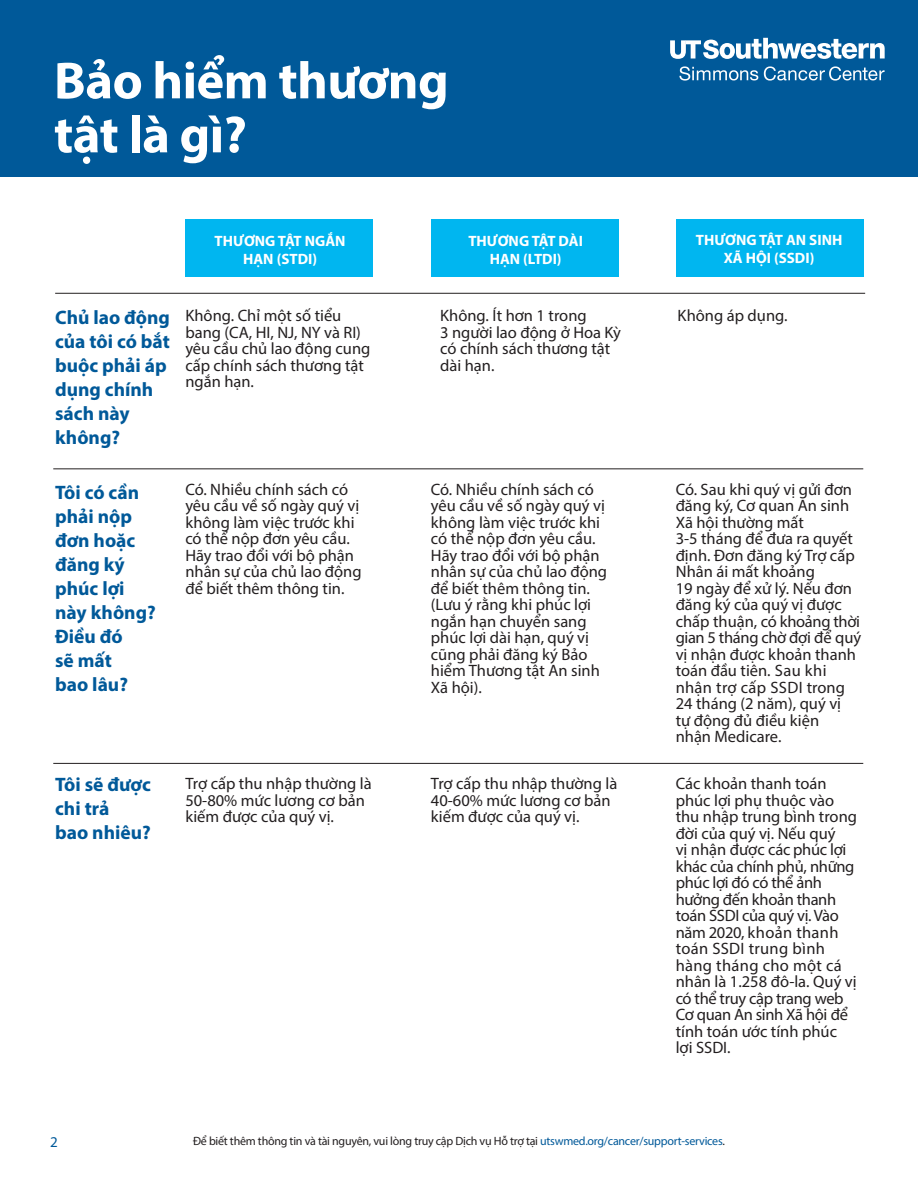
<style>
.page{position:relative;width:918px;height:1188px;background:#fff}
.page>*{position:absolute;margin:0;border:0;box-sizing:border-box;transform-origin:0 0}
.t1{font:700 52.5px/54px "Myriad Pro";letter-spacing:-.01em;color:#fff}
.t2{font:700 19.5px/24px "Myriad Pro";color:#005999}
.t3{font:16.5px/16.5px "Myriad Pro";color:#231f20}
.t4{font:700 15px/18px "Myriad Pro";color:#fff;text-align:center}
.t5{font:15px "Myriad Pro";color:#005999}
.t6{font:12px "Myriad Pro";letter-spacing:-.02em;color:#231f20}
.s1{color:#005999}
</style>
<div class="page">
<div style="left:0;top:0;width:918px;height:176px;background:#005999"></div>
<div style="left:185px;top:219px;width:188px;height:57px;background:#00b6f0"></div>
<hr style="left:53px;top:763px;width:810px;height:1px;background:#231f20">
<hr style="left:53px;top:468px;width:810px;height:1px;background:#231f20">
<div style="left:431px;top:219px;width:188px;height:57px;background:#00b6f0"></div>
<svg style="left:670px;top:38px;width:215px;height:21px"></svg>
<svg style="left:679px;top:66px;width:79px;height:15px"></svg>
<svg style="left:764px;top:66px;width:121px;height:15px"></svg>
<div style="left:676px;top:219px;width:188px;height:57px;background:#00b6f0"></div>
<hr style="left:55px;top:293px;width:810px;height:1px;background:#231f20">
<p class="t1" style="left:54px;top:52px;width:396px">Bảo hiểm thương tật là gì?</p>
<p class="t4" style="left:215px;top:232px;width:133px">THƯƠNG TẬT NGẮN<br>HẠN (STDI)</p>
<p class="t4" style="left:468px;top:232px;width:116px">THƯƠNG TẬT DÀI<br>HẠN (LTDI)</p>
<p class="t4" style="left:696px;top:231px;width:148px">THƯƠNG TẬT AN SINH<br>XÃ HỘI (SSDI)</p>
<p class="t2" style="left:55px;top:304px;width:116px">Chủ lao động của tôi có bắt buộc phải áp dụng chính sách này không?</p>
<p class="t3" style="left:185px;top:307px;width:187px">Không. Chỉ một số tiểu bang (CA, HI, NJ, NY và RI) yêu cầu chủ lao động cung cấp chính sách thương tật ngắn hạn.</p>
<p class="t3" style="left:440px;top:307px;width:182px">Không. Ít hơn 1 trong<br>3 người lao động ở Hoa Kỳ có chính sách thương tật dài hạn.</p>
<p class="t3" style="left:678px;top:307px;width:111px">Không áp dụng.</p>
<p class="t2" style="left:55px;top:480px;width:102px">Tôi có cần phải nộp đơn hoặc đăng ký phúc lợi này không?<br>Điều đó<br>sẽ mất<br>bao lâu?</p>
<p class="t2" style="left:55px;top:772px;width:97px">Tôi sẽ được chi trả<br>bao nhiêu?</p>
<p class="t3" style="left:185px;top:481px;width:178px">Có. Nhiều chính sách có yêu cầu về số ngày quý vị không làm việc trước khi có thể nộp đơn yêu cầu.<br>Hãy trao đổi với bộ phận nhân sự của chủ lao động để biết thêm thông tin.</p>
<p class="t3" style="left:431px;top:481px;width:178px">Có. Nhiều chính sách có yêu cầu về số ngày quý vị không làm việc trước khi có thể nộp đơn yêu cầu.<br>Hãy trao đổi với bộ phận nhân sự của chủ lao động để biết thêm thông tin. (Lưu ý rằng khi phúc lợi ngắn hạn chuyển sang phúc lợi dài hạn, quý vị cũng phải đăng ký Bảo hiểm Thương tật An sinh<br>Xã hội).</p>
<p class="t3" style="left:676px;top:481px;width:187px">Có. Sau khi quý vị gửi đơn đăng ký, Cơ quan An sinh<br>Xã hội thường mất<br>3-5 tháng để đưa ra quyết định. Đơn đăng ký Trợ cấp<br>Nhân ái mất khoảng<br>19 ngày để xử lý. Nếu đơn đăng ký của quý vị được chấp thuận, có khoảng thời gian 5 tháng chờ đợi để quý vị nhận được khoản thanh toán đầu tiên. Sau khi nhận trợ cấp SSDI trong<br>24 tháng (2 năm), quý vị<br>tự động đủ điều kiện<br>nhận Medicare.</p>
<p class="t3" style="left:185px;top:775px;width:188px">Trợ cấp thu nhập thường là<br>50-80% mức lương cơ bản kiếm được của quý vị.</p>
<p class="t3" style="left:431px;top:775px;width:188px">Trợ cấp thu nhập thường là<br>40-60% mức lương cơ bản kiếm được của quý vị.</p>
<p class="t3" style="left:676px;top:775px;width:183px">Các khoản thanh toán phúc lợi phụ thuộc vào thu nhập trung bình trong đời của quý vị. Nếu quý<br>vị nhận được các phúc lợi khác của chính phủ, những phúc lợi đó có thể ảnh hưởng đến khoản thanh toán SSDI của quý vị. Vào năm 2020, khoản thanh toán SSDI trung bình hàng tháng cho một cá nhân là 1.258 đô-la. Quý vị có thể truy cập trang web<br>Cơ quan An sinh Xã hội để tính toán ước tính phúc lợi SSDI.</p>
<p class="t5" style="left:50px;top:1133px;width:9px">2</p>
<p class="t6" style="left:193px;top:1134px;width:533px">Để biết thêm thông tin và tài nguyên, vui lòng truy cập Dịch vụ Hỗ trợ tại <span class="s1">utswmed.org/cancer/support-services</span>.</p>
</div>
